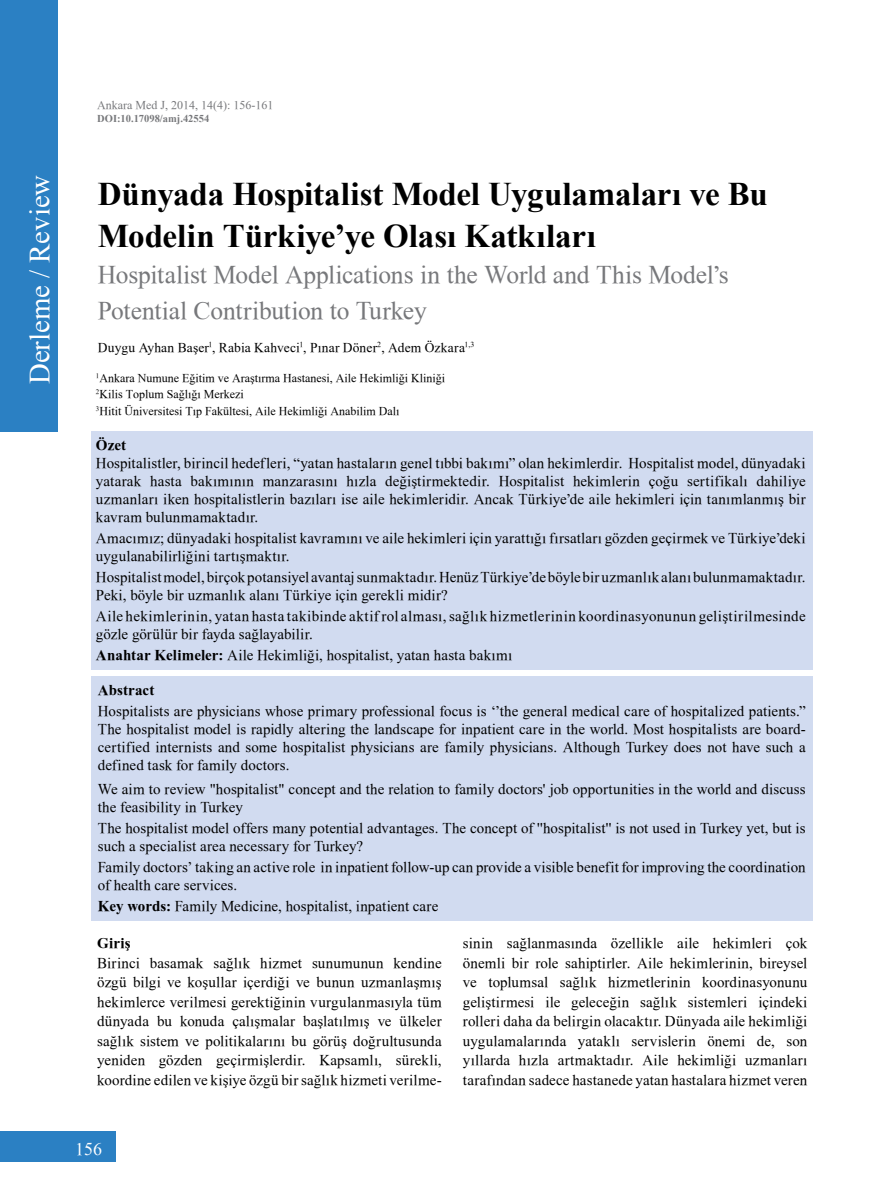
<style>
.page{position:relative;width:893px;height:1191px;background:#fff}
.page>*{position:absolute;margin:0;border:0;box-sizing:border-box;transform-origin:0 0}
.t1{font:700 33px/42px "Times New Roman";letter-spacing:-.005em;color:#000}
.t2{font:28.8px "Times New Roman";color:#fff}
.t3{font:25.5px/36px "Times New Roman";letter-spacing:-.005em;color:#77787b}
.t4{font:18px "Times New Roman";color:#fff}
.t5{font:15px/19.5px "Times New Roman";letter-spacing:.01em;color:#000}
.t6{font:700 15px "Times New Roman";letter-spacing:.005em;color:#000}
.t7{font:13.5px "Times New Roman";letter-spacing:.015em;color:#000}
.t8{font:12px/16.5px "Times New Roman";color:#000}
.t9{font:12px "Times New Roman";color:#77787b}
.t10{font:700 10.5px "Times New Roman";color:#77787b}
.s1{font-weight:700}
</style>
<div class="page">
<div style="left:91px;top:431px;width:722px;height:238px;background:#d1dbf0"></div>
<div style="left:91px;top:676px;width:722px;height:244px;background:#d1dbf0"></div>
<div style="left:0;top:0;width:57px;height:431px;background:#2b80c3"></div>
<div style="left:0;top:1131px;width:116px;height:31px;background:#2b80c3"></div>
<h2 class="t2" style="left:20px;top:384px;width:211px;rotate:-90deg">Derleme / Review</h2>
<p class="t9" style="left:97px;top:97px;width:178px">Ankara Med J, 2014, 14(4): 156-161</p>
<p class="t10" style="left:97px;top:111px;width:113px">DOI:10.17098/amj.42554</p>
<h1 class="t1" style="left:98px;top:172px;width:672px">Dünyada Hospitalist Model Uygulamaları ve Bu<br>Modelin Türkiye’ye Olası Katkıları</h1>
<h3 class="t3" style="left:98px;top:256px;width:632px">Hospitalist Model Applications in the World and This Model’s<br>Potential Contribution to Turkey</h3>
<p class="t7" style="left:98px;top:338px;width:378px">Duygu Ayhan Başer<sup>1</sup>, Rabia Kahveci<sup>1</sup>, Pınar Döner<sup>2</sup>, Adem Özkara<sup>1,3</sup></p>
<p class="t8" style="left:96px;top:369px;width:351px"><sup>1</sup>Ankara Numune Eğitim ve Araştırma Hastanesi, Aile Hekimliği Kliniği<br><sup>2</sup>Kilis Toplum Sağlığı Merkezi<br><sup>3</sup>Hitit Üniversitesi Tıp Fakültesi, Aile Hekimliği Anabilim Dalı</p>
<p class="t6" style="left:96px;top:435px;width:32px">Özet</p>
<p class="t5" style="left:96px;top:454px;width:711px;line-height:18px;text-align:justify">Hospitalistler, birincil hedefleri, “yatan hastaların genel tıbbi bakımı” olan hekimlerdir. Hospitalist model, dünyadaki yatarak hasta bakımının manzarasını hızla değiştirmektedir. Hospitalist hekimlerin çoğu sertifikalı dahiliye uzmanları iken hospitalistlerin bazıları ise aile hekimleridir. Ancak Türkiye’de aile hekimleri için tanımlanmış bir kavram bulunmamaktadır.</p>
<p class="t5" style="left:96px;top:529px;width:711px;line-height:18px">Amacımız; dünyadaki hospitalist kavramını ve aile hekimleri için yarattığı fırsatları gözden geçirmek ve Türkiye’deki uygulanabilirliğini tartışmaktır.</p>
<p class="t5" style="left:96px;top:568px;width:711px;line-height:18px">Hospitalist model, birçok potansiyel avantaj sunmaktadır. Henüz Türkiye’de böyle bir uzmanlık alanı bulunmamaktadır.<br>Peki, böyle bir uzmanlık alanı Türkiye için gerekli midir?</p>
<p class="t5" style="left:96px;top:607px;width:711px;line-height:18px">Aile hekimlerinin, yatan hasta takibinde aktif rol alması, sağlık hizmetlerinin koordinasyonunun geliştirilmesinde gözle görülür bir fayda sağlayabilir.</p>
<p class="t5" style="left:96px;top:645px;width:418px"><span class="s1">Anahtar Kelimeler:</span> Aile Hekimliği, hospitalist, yatan hasta bakımı</p>
<p class="t6" style="left:98px;top:679px;width:58px">Abstract</p>
<p class="t5" style="left:98px;top:701px;width:709px;line-height:18px;text-align:justify">Hospitalists are physicians whose primary professional focus is ‘’the general medical care of hospitalized patients.” The hospitalist model is rapidly altering the landscape for inpatient care in the world. Most hospitalists are board&shy;certified internists and some hospitalist physicians are family physicians. Although Turkey does not have such a defined task for family doctors.</p>
<p class="t5" style="left:98px;top:779px;width:709px;line-height:18px">We aim to review "hospitalist" concept and the relation to family doctors' job opportunities in the world and discuss the feasibility in Turkey</p>
<p class="t5" style="left:98px;top:818px;width:709px;line-height:18px">The hospitalist model offers many potential advantages. The concept of ''hospitalist'' is not used in Turkey yet, but is such a specialist area necessary for Turkey?</p>
<p class="t5" style="left:98px;top:857px;width:709px;line-height:18px">Family doctors’ taking an active role in inpatient follow-up can provide a visible benefit for improving the coordination of health care services.</p>
<p class="t5" style="left:98px;top:896px;width:342px"><span class="s1">Key words:</span> Family Medicine, hospitalist, inpatient care</p>
<p class="t6" style="left:97px;top:932px;width:35px">Giriş</p>
<p class="t5" style="left:97px;top:952px;width:346px;text-align:justify">Birinci basamak sağlık hizmet sunumunun kendine özgü bilgi ve koşullar içerdiği ve bunun uzmanlaşmış hekimlerce verilmesi gerektiğinin vurgulanmasıyla tüm dünyada bu konuda çalışmalar başlatılmış ve ülkeler sağlık sistem ve politikalarını bu görüş doğrultusunda yeniden gözden geçirmişlerdir. Kapsamlı, sürekli, koordine edilen ve kişiye özgü bir sağlık hizmeti verilme-</p>
<p class="t5" style="left:463px;top:933px;width:346px;text-align:justify">sinin sağlanmasında özellikle aile hekimleri çok önemli bir role sahiptirler. Aile hekimlerinin, bireysel ve toplumsal sağlık hizmetlerinin koordinasyonunu geliştirmesi ile geleceğin sağlık sistemleri içindeki rolleri daha da belirgin olacaktır. Dünyada aile hekimliği uygulamalarında yataklı servislerin önemi de, son yıllarda hızla artmaktadır. Aile hekimliği uzmanları tarafından sadece hastanede yatan hastalara hizmet veren</p>
<p class="t4" style="left:75px;top:1136px;width:28px">156</p>
</div>
